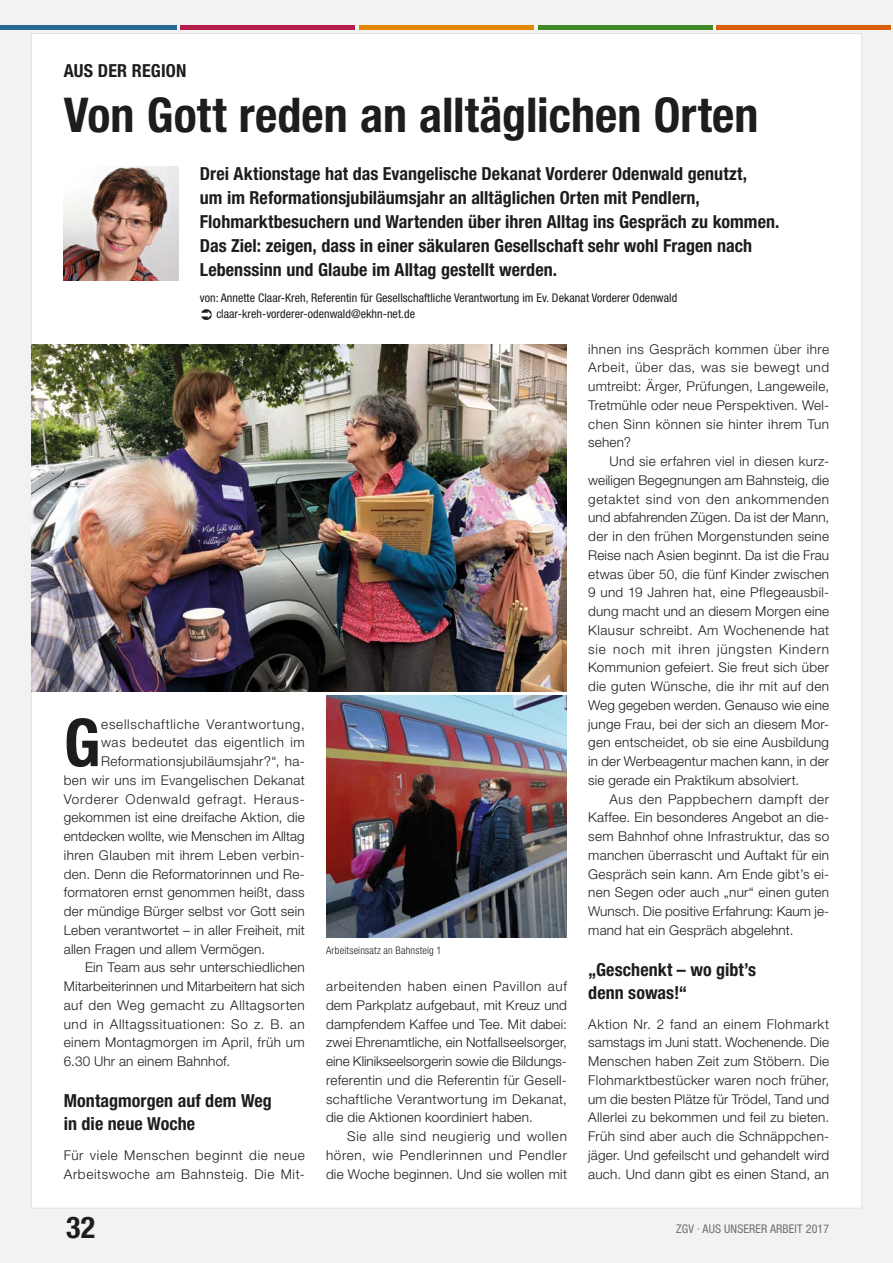
<style>
.page{position:relative;width:893px;height:1263px;background:#f2f2f2}
.page>*{position:absolute;margin:0;border:0;box-sizing:border-box;transform-origin:0 0}
.t1{font:700 condensed 66px "Helvetica Neue LT Pro";color:#1d1d1b}
.t2{font:700 condensed 48px "Helvetica Neue LT Pro";color:#1d1d1b}
.t3{font:700 condensed 30px "Helvetica Neue LT Pro";color:#1d1d1b}
.t4{font:700 condensed 18px/24px "Helvetica Neue LT Pro";letter-spacing:.005em;color:#1d1d1b}
.t5{font:300 13.5px/18.8px "Helvetica Neue LT Pro";letter-spacing:.02em;color:#1d1d1b}
.t6{font:300 13.5px/18.8px "Helvetica Neue LT Pro";letter-spacing:.05em;color:#1d1d1b}
.t7{font:300 13.5px "Helvetica Neue LT Pro";letter-spacing:.045em;color:#1d1d1b}
.t8{font:300 13.5px "Helvetica Neue LT Pro";letter-spacing:.06em;color:#1d1d1b}
.t9{font:300 13.5px "Helvetica Neue LT Pro";letter-spacing:.055em;color:#1d1d1b}
.t10{font:300 13.5px "Helvetica Neue LT Pro";letter-spacing:.04em;color:#1d1d1b}
.t11{font:condensed 12px/16.5px "Helvetica Neue LT Pro";letter-spacing:.005em;color:#1d1d1b}
.t12{font:condensed 12px "Helvetica Neue LT Pro";letter-spacing:.01em;color:#706f6f}
.t13{font:300 condensed 10.5px "Helvetica Neue LT Pro";letter-spacing:.02em;color:#1d1d1b}
</style>
<div class="page">
<hr style="left:0;top:26px;width:176px;height:4px;background:#256895">
<hr style="left:181px;top:26px;width:174px;height:4px;background:#b71d4a">
<hr style="left:359px;top:26px;width:175px;height:4px;background:#e18800">
<hr style="left:538px;top:26px;width:174px;height:4px;background:#408927">
<hr style="left:716px;top:26px;width:175px;height:4px;background:#da5f06">
<div style="left:31px;top:33px;width:831px;height:1176px;background:#fff"></div>
<img style="left:64px;top:166px;width:115px;height:115px">
<img style="left:32px;top:344px;width:535px;height:347px">
<img style="left:326px;top:695px;width:241px;height:243px">
<svg style="left:201px;top:309px;width:11px;height:11px"></svg>
<h3 class="t4" style="left:64px;top:58px;width:124px">AUS DER REGION</h3>
<h2 class="t2" style="left:64px;top:86px;width:696px">Von Gott reden an alltäglichen Orten</h2>
<p class="t4" style="left:200px;top:161px;width:581px">Drei Aktionstage hat das Evangelische Dekanat Vorderer Odenwald genutzt,<br>um im Reformationsjubiläumsjahr an alltäglichen Orten mit Pendlern, Flohmarktbesuchern und Wartenden über ihren Alltag ins Gespräch zu kommen.<br>Das Ziel: zeigen, dass in einer säkularen Gesellschaft sehr wohl Fragen nach Lebenssinn und Glaube im Alltag gestellt werden.</p>
<p class="t11" style="left:216px;top:289px;width:462px;text-indent:-17px">von: Annette Claar-Kreh, Referentin für Gesellschaftliche Verantwortung im Ev. Dekanat Vorderer Odenwald claar-kreh-vorderer-odenwald@ekhn-net.de</p>
<h1 class="t1" style="left:64px;top:703px;width:38px">G</h1>
<p class="t9" style="left:101px;top:715px;width:205px">esellschaftliche Verantwortung,</p>
<p class="t6" style="left:101px;top:733px;width:205px">was bedeutet das eigentlich im</p>
<p class="t5" style="left:101px;top:752px;width:205px">Reformationsjubiläumsjahr?“, ha-</p>
<p class="t5" style="left:64px;top:770px;width:242px">ben wir uns im Evangelischen Dekanat</p>
<p class="t8" style="left:64px;top:790px;width:241px">Vorderer Odenwald gefragt. Heraus-</p>
<p class="t5" style="left:64px;top:808px;width:242px">gekommen ist eine dreifache Aktion, die</p>
<p class="t5" style="left:64px;top:827px;width:242px">entdecken wollte, wie Menschen im Alltag</p>
<p class="t5" style="left:64px;top:845px;width:242px">ihren Glauben mit ihrem Leben verbin-</p>
<p class="t5" style="left:64px;top:864px;width:241px">den. Denn die Reformatorinnen und Re-</p>
<p class="t5" style="left:64px;top:883px;width:242px">formatoren ernst genommen heißt, dass</p>
<p class="t5" style="left:64px;top:902px;width:242px">der mündige Bürger selbst vor Gott sein</p>
<p class="t5" style="left:64px;top:920px;width:242px">Leben verantwortet – in aller Freiheit, mit</p>
<p class="t5" style="left:64px;top:939px;width:203px">allen Fragen und allem Vermögen.</p>
<p class="t5" style="left:85px;top:958px;width:221px">Ein Team aus sehr unterschiedlichen</p>
<p class="t5" style="left:64px;top:977px;width:242px">Mitarbeiterinnen und Mitarbeitern hat sich</p>
<p class="t10" style="left:64px;top:997px;width:242px">auf den Weg gemacht zu Alltagsorten</p>
<p class="t7" style="left:64px;top:1016px;width:242px">und in Alltagssituationen: So z. B. an</p>
<p class="t5" style="left:64px;top:1033px;width:242px">einem Montagmorgen im April, früh um</p>
<p class="t5" style="left:64px;top:1052px;width:168px">6.30 Uhr an einem Bahnhof.</p>
<h3 class="t4" style="left:64px;top:1089px;width:210px;line-height:22.5px">Montagmorgen auf dem Weg in die neue Woche</h3>
<p class="t6" style="left:64px;top:1145px;width:242px">Für viele Menschen beginnt die neue<br>Arbeitswoche am Bahnsteig. Die Mit-</p>
<p class="t13" style="left:326px;top:944px;width:117px">Arbeitseinsatz an Bahnsteig 1</p>
<p class="t5" style="left:326px;top:977px;width:242px">arbeitenden haben einen Pavillon auf dem Parkplatz aufgebaut, mit Kreuz und dampfendem Kaffee und Tee. Mit dabei: zwei Ehrenamtliche, ein Notfallseelsorger, eine Klinikseelsorgerin sowie die Bildungs&shy;referentin und die Referentin für Gesell&shy;schaftliche Verantwortung im Dekanat, die die Aktionen koordiniert haben.</p>
<p class="t5" style="left:326px;top:1127px;width:242px;text-align:justify;text-indent:21px">Sie alle sind neugierig und wollen hören, wie Pendlerinnen und Pendler die Woche beginnen. Und sie wollen mit</p>
<p class="t5" style="left:588px;top:339px;width:242px">ihnen ins Gespräch kommen über ihre<br>Arbeit, über das, was sie bewegt und umtreibt: Ärger, Prüfungen, Langeweile,<br>Tretmühle oder neue Perspektiven. Wel&shy;chen Sinn können sie hinter ihrem Tun sehen?</p>
<p class="t5" style="left:588px;top:452px;width:242px;text-indent:21px">Und sie erfahren viel in diesen kurz&shy;weiligen Begegnungen am Bahnsteig, die getaktet sind von den ankommenden und abfahrenden Zügen. Da ist der Mann, der in den frühen Morgenstunden seine Reise nach Asien beginnt. Da ist die Frau etwas über 50, die fünf Kinder zwischen 9 und 19 Jahren hat, eine Pflegeausbil&shy;dung macht und an diesem Morgen eine Klausur schreibt. Am Wochenende hat sie noch mit ihren jüngsten Kindern Kommunion gefeiert. Sie freut sich über die guten Wünsche, die ihr mit auf den Weg gegeben werden. Genauso wie eine junge Frau, bei der sich an diesem Mor&shy;gen entscheidet, ob sie eine Ausbildung in der Werbeagentur machen kann, in der sie gerade ein Praktikum absolviert.</p>
<p class="t5" style="left:588px;top:789px;width:242px;text-align:justify;text-indent:21px">Aus den Pappbechern dampft der Kaffee. Ein besonderes Angebot an die&shy;sem Bahnhof ohne Infrastruktur, das so manchen überrascht und Auftakt für ein Gespräch sein kann. Am Ende gibt’s ei&shy;nen Segen oder auch „nur“ einen guten Wunsch. Die positive Erfahrung: Kaum je&shy;mand hat ein Gespräch abgelehnt.</p>
<h3 class="t4" style="left:588px;top:958px;width:170px;line-height:22.5px">„Geschenkt – wo gibt’s denn sowas!“</h3>
<p class="t5" style="left:588px;top:1014px;width:242px">Aktion Nr. 2 fand an einem Flohmarkt samstags im Juni statt. Wochenende. Die Menschen haben Zeit zum Stöbern. Die Flohmarktbestücker waren noch früher, um die besten Plätze für Trödel, Tand und Allerlei zu bekommen und feil zu bieten.<br>Früh sind aber auch die Schnäppchen&shy;jäger. Und gefeilscht und gehandelt wird auch. Und dann gibt es einen Stand, an</p>
<h3 class="t3" style="left:66px;top:1209px;width:31px">32</h3>
<p class="t12" style="left:676px;top:1222px;width:155px">ZGV · AUS UNSERER ARBEIT 2017</p>
</div>
